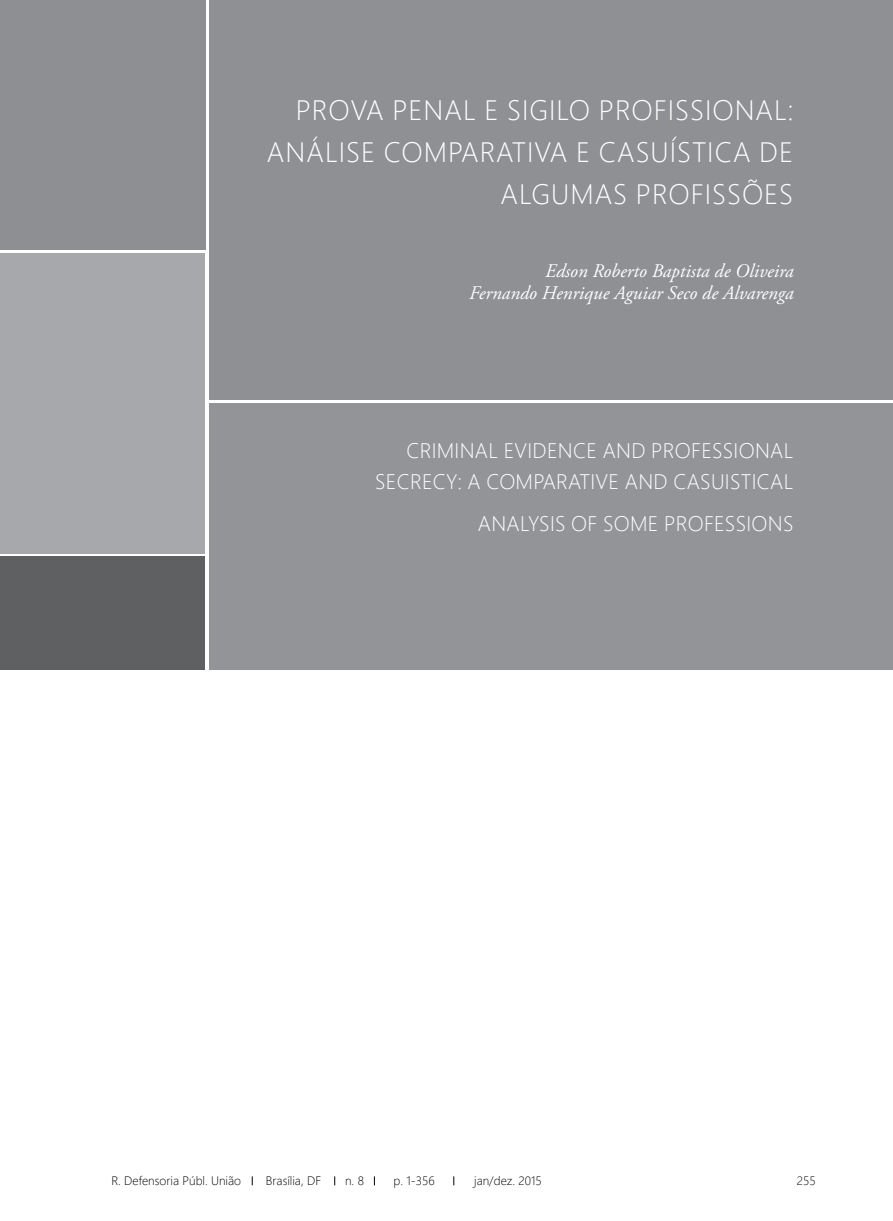
<style>
.page{position:relative;width:893px;height:1221px;background:#fff}
.page>*{position:absolute;margin:0;border:0;box-sizing:border-box;transform-origin:0 0}
.t1{font:28px/42px "Webly Sleek UI Light";letter-spacing:.035em;color:#fff;text-align:right}
.t2{font:21px "Webly Sleek UI Light";color:#fff}
.t3{font:italic 19.25px/22.2px "Adobe Garamond Pro";color:#fff;text-align:right}
.t4{font:12.25px "Webly Sleek UI Light";color:#000}
</style>
<div class="page">
<div style="left:0;top:0;width:205px;height:249px;background:#8d8f92"></div>
<div style="left:1px;top:253px;width:204px;height:300px;background:#a6a8ab"></div>
<div style="left:1px;top:556px;width:204px;height:114px;background:#5f6062"></div>
<div style="left:210px;top:0;width:683px;height:399px;background:#8e9093"></div>
<div style="left:210px;top:403px;width:683px;height:267px;background:#929497"></div>
<p class="t1" style="left:267px;top:88px;width:528px">PROVA PENAL E SIGILO PROFISSIONAL:<br>ANÁLISE COMPARATIVA E CASUÍSTICA DE<br>ALGUMAS PROFISSÕES</p>
<p class="t3" style="left:469px;top:260px;width:326px">Edson Roberto Baptista de Oliveira<br>Fernando Henrique Aguiar Seco de Alvarenga</p>
<p class="t2" style="left:406px;top:434px;width:26px">CRIMINAL</p>
<p class="t2" style="left:504px;top:434px;width:13px">EVIDENCE</p>
<p class="t2" style="left:603px;top:434px;width:15px">AND</p>
<p class="t2" style="left:651px;top:434px;width:13px">PROFESSIONAL</p>
<p class="t2" style="left:375px;top:466px;width:13px">SECREC</p>
<p class="t2" style="left:446px;top:466px;width:53px">Y: A COMPARATIVE</p>
<p class="t2" style="left:625px;top:466px;width:15px">AND</p>
<p class="t2" style="left:673px;top:466px;width:12px">CASUISTICAL</p>
<p class="t2" style="left:478px;top:508px;width:14px">ANAL</p>
<p class="t2" style="left:528px;top:508px;width:90px">YSIS OFSOME</p>
<p class="t2" style="left:664px;top:508px;width:13px">PROFESSIONS</p>
<p class="t4" style="left:111px;top:1171px;width:131px">R. DEFENSORIA PÚBL. UNIÃO</p>
<p class="t4" style="left:266px;top:1171px;width:57px">BRASÍLIA, DF</p>
<p class="t4" style="left:345px;top:1171px;width:20px">N. 8</p>
<p class="t4" style="left:394px;top:1171px;width:43px">P. 1-356</p>
<p class="t4" style="left:474px;top:1171px;width:69px">JAN/DEZ. 2015</p>
<p class="t4" style="left:797px;top:1170px;width:20px">255</p>
</div>
